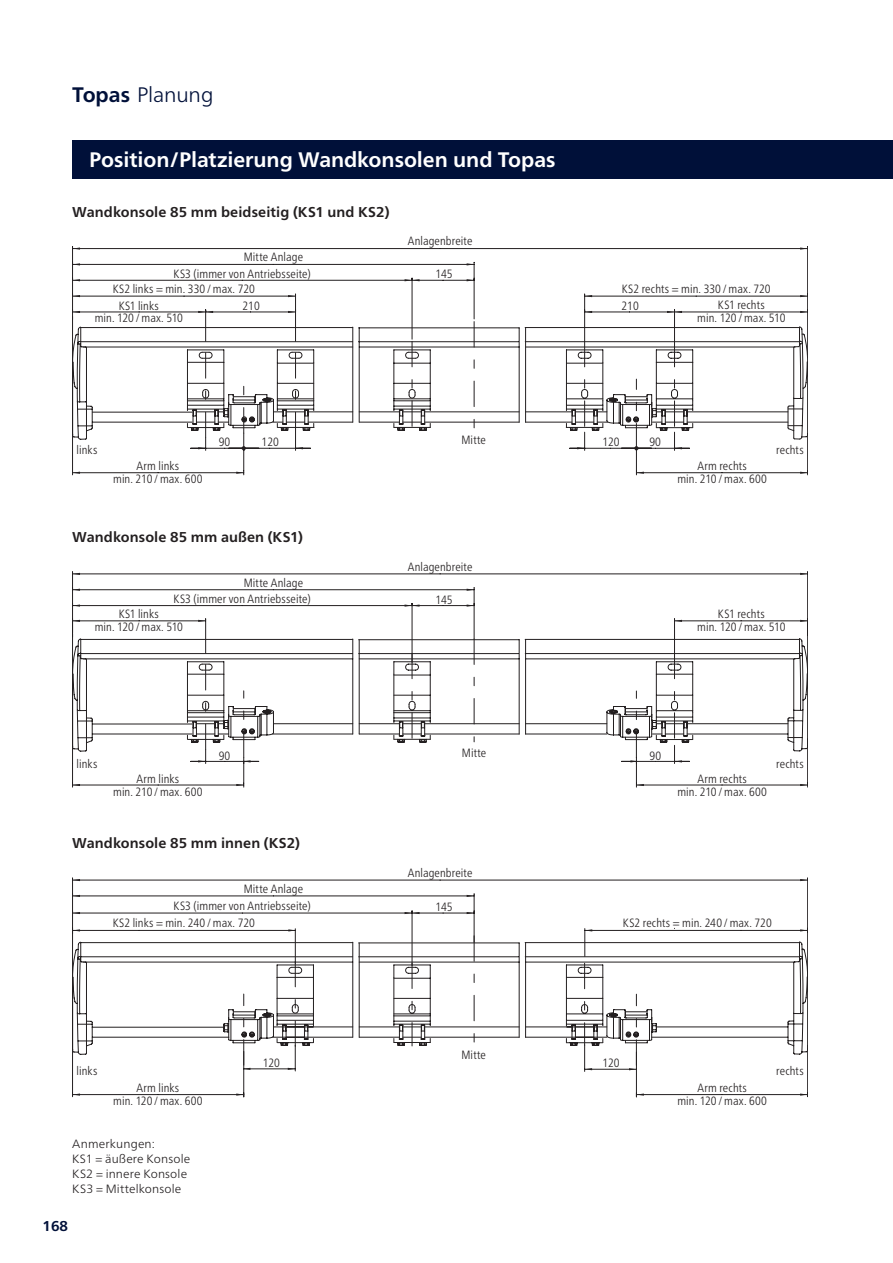
<style>
.page{position:relative;width:893px;height:1263px;background:#fff}
.page>*{position:absolute;margin:0;border:0;box-sizing:border-box;transform-origin:0 0}
.t1{font:700 21px "Frutiger Neue LTW1 G";letter-spacing:-.005em;color:#fff}
.t2{font:300 21px "Frutiger Neue LTW1 G";letter-spacing:-.01em;color:#001039}
.t3{font:700 14.25px "Frutiger Neue LTW1 G";letter-spacing:.005em;color:#231f20}
.t4{font:700 14.25px "Frutiger Neue LTW1 G";color:#001039}
.t5{font:300 condensed 12px/12.8px "Frutiger Neue LTW1 G";letter-spacing:.01em;color:#231f20;text-align:center}
.t6{font:300 12px/14.9px "Frutiger Neue LTW1 G";letter-spacing:.015em;color:#231f20}
.s1{font-weight:700}
</style>
<div class="page">
<svg style="left:689px;top:326px;width:119px;height:114px"></svg>
<hr style="left:807px;top:247px;width:1px;height:49px;background:#231f20">
<hr style="left:440px;top:248px;width:368px;height:1px;background:#231f20">
<hr style="left:807px;top:310px;width:1px;height:45px;background:#231f20">
<hr style="left:741px;top:312px;width:67px;height:1px;background:#231f20">
<hr style="left:674px;top:312px;width:67px;height:1px;background:#231f20">
<hr style="left:696px;top:296px;width:112px;height:1px;background:#231f20">
<hr style="left:585px;top:296px;width:111px;height:1px;background:#231f20">
<hr style="left:807px;top:436px;width:1px;height:35px;background:#231f20">
<hr style="left:722px;top:472px;width:86px;height:1px;background:#231f20">
<hr style="left:636px;top:472px;width:86px;height:1px;background:#231f20">
<svg style="left:800px;top:246px;width:8px;height:4px"></svg>
<svg style="left:800px;top:295px;width:8px;height:18px"></svg>
<svg style="left:800px;top:471px;width:8px;height:4px"></svg>
<svg style="left:72px;top:246px;width:617px;height:229px"></svg>
<svg style="left:689px;top:638px;width:119px;height:114px"></svg>
<hr style="left:687px;top:723px;width:101px;height:1px;background:#231f20">
<hr style="left:807px;top:572px;width:1px;height:63px;background:#231f20">
<hr style="left:440px;top:574px;width:368px;height:1px;background:#231f20">
<hr style="left:807px;top:619px;width:1px;height:55px;background:#231f20">
<hr style="left:741px;top:621px;width:67px;height:1px;background:#231f20">
<hr style="left:674px;top:621px;width:67px;height:1px;background:#231f20">
<hr style="left:807px;top:739px;width:1px;height:44px;background:#231f20">
<hr style="left:722px;top:785px;width:86px;height:1px;background:#231f20">
<hr style="left:636px;top:785px;width:86px;height:1px;background:#231f20">
<svg style="left:800px;top:572px;width:7px;height:3px"></svg>
<svg style="left:800px;top:619px;width:7px;height:3px"></svg>
<svg style="left:800px;top:783px;width:8px;height:4px"></svg>
<svg style="left:72px;top:572px;width:617px;height:215px"></svg>
<svg style="left:657px;top:941px;width:151px;height:114px"></svg>
<hr style="left:807px;top:878px;width:1px;height:54px;background:#231f20">
<hr style="left:440px;top:880px;width:368px;height:1px;background:#231f20">
<hr style="left:807px;top:928px;width:1px;height:49px;background:#231f20">
<hr style="left:741px;top:930px;width:67px;height:1px;background:#231f20">
<hr style="left:585px;top:930px;width:156px;height:1px;background:#231f20">
<hr style="left:807px;top:1045px;width:1px;height:51px;background:#231f20">
<hr style="left:722px;top:1094px;width:86px;height:1px;background:#231f20">
<hr style="left:636px;top:1094px;width:86px;height:1px;background:#231f20">
<svg style="left:800px;top:879px;width:7px;height:2px"></svg>
<svg style="left:800px;top:1093px;width:8px;height:4px"></svg>
<svg style="left:72px;top:878px;width:585px;height:219px"></svg>
<div style="left:72px;top:140px;width:821px;height:39px;background:#001039"></div>
<h1 class="t2" style="left:72px;top:82px;width:143px"><span class="s1">Topas</span> Planung</h1>
<h1 class="t1" style="left:89px;top:147px;width:468px">Position/Platzierung Wandkonsolen und Topas</h1>
<p class="t3" style="left:72px;top:203px;width:319px">Wandkonsole 85 mm beidseitig (KS1 und KS2)</p>
<p class="t5" style="left:174px;top:249px;width:138px;line-height:16.6px;text-align:left;text-indent:70px">Mitte Anlage<br>KS3 (immer von Antriebsseite)</p>
<p class="t5" style="left:119px;top:281px;width:138px;line-height:16.6px;text-align:left;text-indent:-6px">KS2 links = min. 330 /max. 720<br>KS1 links</p>
<p class="t5" style="left:95px;top:312px;width:90px">min. 120 /max. 510</p>
<p class="t5" style="left:243px;top:299px;width:19px">210</p>
<p class="t5" style="left:408px;top:235px;width:66px">Anlagenbreite</p>
<p class="t5" style="left:435px;top:268px;width:19px">145</p>
<p class="t5" style="left:77px;top:443px;width:22px">links</p>
<p class="t5" style="left:113px;top:460px;width:91px">Arm links<br>min. 210/max. 600</p>
<p class="t5" style="left:219px;top:436px;width:13px">90</p>
<p class="t5" style="left:262px;top:436px;width:19px">120</p>
<p class="t3" style="left:72px;top:529px;width:232px">Wandkonsole 85 mm außen (KS1)</p>
<p class="t5" style="left:461px;top:433px;width:26px">Mitte</p>
<p class="t5" style="left:408px;top:560px;width:66px">Anlagenbreite</p>
<p class="t5" style="left:622px;top:282px;width:150px">KS2 rechts = min. 330 /max. 720</p>
<p class="t5" style="left:621px;top:299px;width:19px">210</p>
<p class="t5" style="left:697px;top:299px;width:90px">KS1 rechts<br>min. 120 /max. 510</p>
<p class="t5" style="left:602px;top:436px;width:19px">120</p>
<p class="t5" style="left:650px;top:436px;width:13px">90</p>
<p class="t5" style="left:677px;top:460px;width:91px">Arm rechts<br>min. 210/max. 600</p>
<p class="t5" style="left:776px;top:443px;width:29px">rechts</p>
<p class="t5" style="left:174px;top:575px;width:138px;line-height:15.8px;text-align:left;text-indent:70px">Mitte Anlage<br>KS3 (immer von Antriebsseite)</p>
<p class="t5" style="left:95px;top:608px;width:90px">KS1 links<br>min. 120 /max. 510</p>
<p class="t5" style="left:697px;top:608px;width:90px">KS1 rechts<br>min. 120 /max. 510</p>
<p class="t5" style="left:435px;top:593px;width:19px">145</p>
<p class="t5" style="left:77px;top:757px;width:22px">links</p>
<p class="t5" style="left:113px;top:772px;width:91px">Arm links<br>min. 210/max. 600</p>
<p class="t5" style="left:462px;top:747px;width:26px">Mitte</p>
<p class="t5" style="left:219px;top:749px;width:13px">90</p>
<p class="t5" style="left:650px;top:749px;width:13px">90</p>
<p class="t3" style="left:72px;top:835px;width:229px">Wandkonsole 85 mm innen (KS2)</p>
<p class="t5" style="left:408px;top:866px;width:66px">Anlagenbreite</p>
<p class="t5" style="left:677px;top:772px;width:91px">Arm rechts<br>min. 210/max. 600</p>
<p class="t5" style="left:776px;top:757px;width:29px">rechts</p>
<p class="t5" style="left:244px;top:882px;width:61px">Mitte Anlage</p>
<p class="t5" style="left:174px;top:899px;width:138px">KS3 (immer von Antriebsseite)</p>
<p class="t5" style="left:113px;top:916px;width:144px">KS2 links = min. 240 /max. 720</p>
<p class="t5" style="left:623px;top:916px;width:150px">KS2 rechts = min. 240 /max. 720</p>
<p class="t5" style="left:435px;top:900px;width:19px">145</p>
<p class="t5" style="left:77px;top:1064px;width:22px">links</p>
<p class="t5" style="left:113px;top:1081px;width:91px">Arm links<br>min. 120/max. 600</p>
<p class="t5" style="left:461px;top:1049px;width:26px">Mitte</p>
<p class="t5" style="left:263px;top:1056px;width:19px">120</p>
<p class="t5" style="left:602px;top:1057px;width:19px">120</p>
<p class="t5" style="left:677px;top:1081px;width:91px">Arm rechts<br>min. 120/max. 600</p>
<p class="t5" style="left:776px;top:1064px;width:29px">rechts</p>
<p class="t6" style="left:72px;top:1136px;width:120px">Anmerkungen:<br>KS1 = äußere Konsole<br>KS2 = innere Konsole<br>KS3 = Mittelkonsole</p>
<p class="t4" style="left:43px;top:1218px;width:27px">168</p>
</div>
